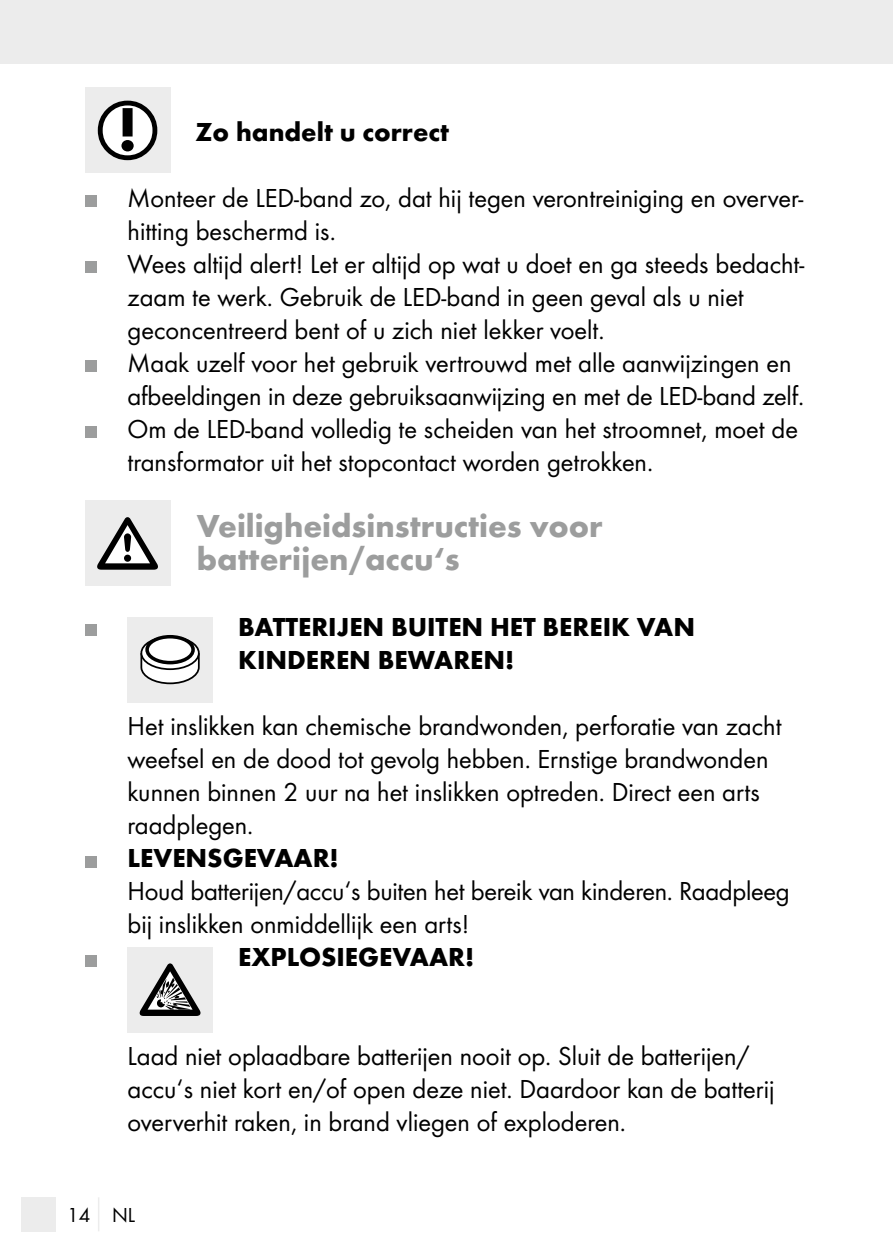
<style>
.page{position:relative;width:893px;height:1259px;background:#fff}
.page>*{position:absolute;margin:0;border:0;box-sizing:border-box;transform-origin:0 0}
.t1{font:700 33px/33px "Futura";color:#9c9d9d}
.t2{font:27px/33px "Futura Boo";color:#000}
.t3{font:700 27px/33px "Futura";color:#000}
.t4{font:21px "Futura Boo";color:#000}
</style>
<div class="page">
<div style="left:0;top:0;width:893px;height:64px;background:#ececec"></div>
<div style="left:21px;top:1197px;width:34px;height:34px;background:#ececec"></div>
<hr style="left:98px;top:1197px;width:1px;height:34px;background:#ececec">
<div style="left:85px;top:88px;width:85px;height:85px;background:#ececec"></div>
<svg style="left:98px;top:101px;width:59px;height:59px"></svg>
<div style="left:85px;top:196px;width:11px;height:11px;background:#9c9d9d"></div>
<div style="left:85px;top:262px;width:11px;height:11px;background:#9c9d9d"></div>
<div style="left:85px;top:361px;width:11px;height:11px;background:#9c9d9d"></div>
<div style="left:85px;top:427px;width:11px;height:11px;background:#9c9d9d"></div>
<div style="left:85px;top:501px;width:85px;height:85px;background:#ececec"></div>
<svg style="left:97px;top:517px;width:61px;height:53px"></svg>
<div style="left:85px;top:625px;width:11px;height:11px;background:#9c9d9d"></div>
<div style="left:128px;top:617px;width:85px;height:85px;background:#ececec"></div>
<svg style="left:140px;top:635px;width:60px;height:50px"></svg>
<svg style="left:141px;top:637px;width:58px;height:32px"></svg>
<div style="left:140px;top:636px;width:60px;height:34px;border:2px solid #000;border-radius:50%"></div>
<div style="left:147px;top:637px;width:46px;height:25px;background:#fff;border-radius:50%"></div>
<div style="left:145px;top:635px;width:50px;height:29px;border:4px solid #000;border-radius:50%"></div>
<div style="left:85px;top:856px;width:11px;height:11px;background:#9c9d9d"></div>
<div style="left:85px;top:955px;width:11px;height:11px;background:#9c9d9d"></div>
<div style="left:128px;top:947px;width:85px;height:85px;background:#ececec"></div>
<svg style="left:140px;top:963px;width:60px;height:53px"></svg>
<p class="t3" style="left:196px;top:115px;width:255px">Zo handelt u correct</p>
<p class="t2" style="left:128px;top:181px;width:678px">Monteer de LED-band zo, dat hij tegen verontreiniging en overver&shy;hitting beschermd is.<br>Wees altijd alert! Let er altijd op wat u doet en ga steeds bedacht&shy;zaam te werk. Gebruik de LED-band in geen geval als u niet geconcentreerd bent of u zich niet lekker voelt.<br>Maak uzelf voor het gebruik vertrouwd met alle aanwijzingen en afbeeldingen in deze gebruiksaanwijzing en met de LED-band zelf.<br>Om de LED-band volledig te scheiden van het stroomnet, moet de transformator uit het stopcontact worden getrokken.</p>
<p class="t1" style="left:197px;top:509px;width:407px">Veiligheidsinstructies voor batterijen/accu‘s</p>
<p class="t3" style="left:238px;top:610px;width:458px">BATTERIJEN BUITEN HET BEREIK VAN<br>KINDEREN BEWAREN!</p>
<p class="t2" style="left:128px;top:709px;width:655px">Het inslikken kan chemische brandwonden, perforatie van zacht weefsel en de dood tot gevolg hebben. Ernstige brandwonden kunnen binnen 2 uur na het inslikken optreden. Direct een arts raadplegen.</p>
<p class="t3" style="left:128px;top:841px;width:213px">LEVENSGEVAAR!</p>
<p class="t2" style="left:128px;top:874px;width:664px">Houd batterijen/accu‘s buiten het bereik van kinderen. Raadpleeg bij inslikken onmiddellijk een arts!</p>
<p class="t3" style="left:238px;top:940px;width:238px">EXPLOSIEGEVAAR!</p>
<p class="t2" style="left:128px;top:1039px;width:648px">Laad niet oplaadbare batterijen nooit op. Sluit de batterijen/ accu‘s niet kort en/of open deze niet. Daardoor kan de batterij oververhit raken, in brand vliegen of exploderen.</p>
<p class="t4" style="left:67px;top:1202px;width:70px">14 NL</p>
</div>
